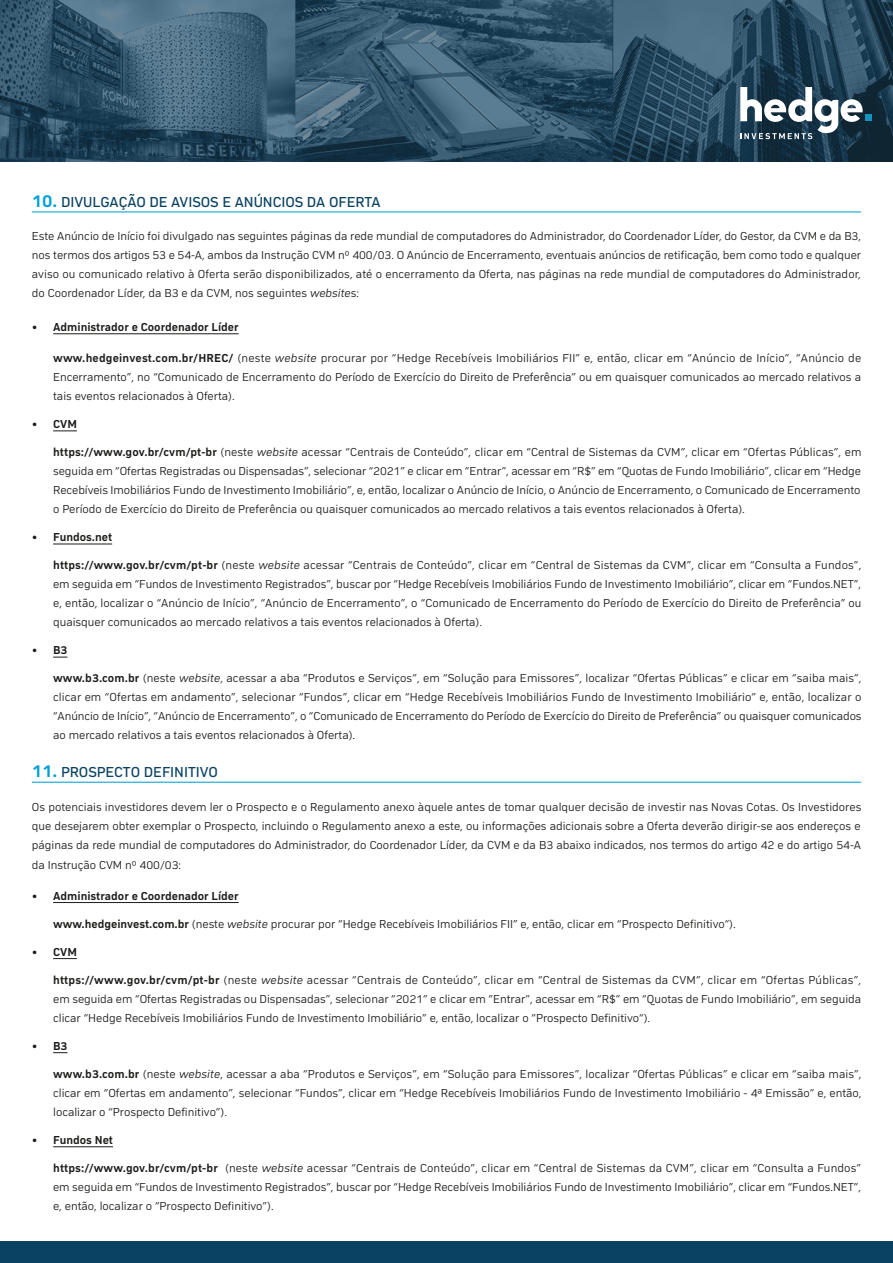
<style>
.page{position:relative;width:893px;height:1263px;background:#fff}
.page>*{position:absolute;margin:0;border:0;box-sizing:border-box;transform-origin:0 0}
.t1{font:15px "Compasse";color:#0a4263}
.t2{font:300 12px/19px "Compasse";color:#1d1d1b;text-align:justify}
.t3{font:700 12px "Compasse";color:#1d1d1b}
.s1{font-weight:700;font-size:18px;color:#00a0d7}
.s2{font-style:italic}
.s3{font-weight:700}
</style>
<div class="page">
<img style="left:0;top:0;width:893px;height:162px">
<div style="left:0;top:1242px;width:893px;height:21px;background:#0a4263"></div>
<div style="left:865px;top:114px;width:7px;height:7px;background:#1493be"></div>
<svg style="left:740px;top:87px;width:123px;height:52px"></svg>
<hr style="left:32px;top:211px;width:829px;height:1px;background:#00a0d7">
<hr style="left:53px;top:333px;width:186px;height:1px;background:#1d1d1b">
<svg style="left:53px;top:431px;width:24px;height:1px"></svg>
<hr style="left:53px;top:544px;width:59px;height:1px;background:#1d1d1b">
<svg style="left:53px;top:657px;width:14px;height:1px"></svg>
<hr style="left:32px;top:782px;width:829px;height:1px;background:#00a0d7">
<hr style="left:53px;top:902px;width:186px;height:1px;background:#1d1d1b">
<svg style="left:53px;top:958px;width:24px;height:1px"></svg>
<svg style="left:53px;top:1052px;width:14px;height:1px"></svg>
<hr style="left:53px;top:1146px;width:60px;height:1px;background:#1d1d1b">
<p class="t1" style="left:32px;top:193px;width:350px"><span class="s1">10.</span> DIVULGAÇÃO DE AVISOS E ANÚNCIOS DA OFERTA</p>
<p class="t2" style="left:32px;top:226px;width:831px">Este Anúncio de Início foi divulgado nas seguintes páginas da rede mundial de computadores do Administrador, do Coordenador Líder, do Gestor, da CVM e da B3, nos termos dos artigos 53 e 54-A, ambos da Instrução CVM nº 400/03. O Anúncio de Encerramento, eventuais anúncios de retificação, bem como todo e qualquer aviso ou comunicado relativo à Oferta serão disponibilizados, até o encerramento da Oferta, nas páginas na rede mundial de computadores do Administrador, do Coordenador Líder, da B3 e da CVM, nos seguintes <span class="s2">website</span>s:</p>
<p class="t3" style="left:32px;top:320px;width:208px">• Administrador e Coordenador Líder</p>
<p class="t2" style="left:53px;top:348px;width:809px"><span class="s3">www.hedgeinvest.com.br/HREC/</span> (neste <span class="s2">website</span> procurar por “Hedge Recebíveis Imobiliários FII” e, então, clicar em “Anúncio de Início”, “Anúncio de Encerramento”, no “Comunicado de Encerramento do Período de Exercício do Direito de Preferência” ou em quaisquer comunicados ao mercado relativos a tais eventos relacionados à Oferta).</p>
<p class="t3" style="left:32px;top:417px;width:47px">• CVM</p>
<p class="t2" style="left:53px;top:442px;width:810px"><span class="s3">https://www.gov.br/cvm/pt-br</span> (neste <span class="s2">website</span> acessar “Centrais de Conteúdo”, clicar em “Central de Sistemas da CVM”, clicar em “Ofertas Públicas”, em seguida em “Ofertas Registradas ou Dispensadas”, selecionar “2021” e clicar em “Entrar”, acessar em “R$” em “Quotas de Fundo Imobiliário”, clicar em “Hedge Recebíveis Imobiliários Fundo de Investimento Imobiliário”, e, então, localizar o Anúncio de Início, o Anúncio de Encerramento, o Comunicado de Encerramento o Período de Exercício do Direito de Preferência ou quaisquer comunicados ao mercado relativos a tais eventos relacionados à Oferta).</p>
<p class="t3" style="left:32px;top:530px;width:82px">• Fundos.net</p>
<p class="t2" style="left:53px;top:555px;width:810px"><span class="s3">https://www.gov.br/cvm/pt-br</span> (neste <span class="s2">website</span> acessar “Centrais de Conteúdo”, clicar em “Central de Sistemas da CVM”, clicar em “Consulta a Fundos”, em seguida em “Fundos de Investimento Registrados”, buscar por “Hedge Recebíveis Imobiliários Fundo de Investimento Imobiliário”, clicar em “Fundos.NET”, e, então, localizar o “Anúncio de Início”, “Anúncio de Encerramento”, o “Comunicado de Encerramento do Período de Exercício do Direito de Preferência” ou quaisquer comunicados ao mercado relativos a tais eventos relacionados à Oferta).</p>
<p class="t3" style="left:32px;top:643px;width:37px">• B3</p>
<p class="t2" style="left:53px;top:668px;width:810px"><span class="s3">www.b3.com.br</span> (neste <span class="s2">website</span>, acessar a aba “Produtos e Serviços”, em “Solução para Emissores”, localizar “Ofertas Públicas” e clicar em “saiba mais”, clicar em “Ofertas em andamento”, selecionar “Fundos”, clicar em “Hedge Recebíveis Imobiliários Fundo de Investimento Imobiliário” e, então, localizar o “Anúncio de Início”, “Anúncio de Encerramento”, o “Comunicado de Encerramento do Período de Exercício do Direito de Preferência” ou quaisquer comunicados ao mercado relativos a tais eventos relacionados à Oferta).</p>
<p class="t1" style="left:32px;top:764px;width:188px"><span class="s1">11.</span> PROSPECTO DEFINITIVO</p>
<p class="t2" style="left:32px;top:798px;width:831px">Os potenciais investidores devem ler o Prospecto e o Regulamento anexo àquele antes de tomar qualquer decisão de investir nas Novas Cotas. Os Investidores que desejarem obter exemplar o Prospecto, incluindo o Regulamento anexo a este, ou informações adicionais sobre a Oferta deverão dirigir-se aos endereços e páginas da rede mundial de computadores do Administrador, do Coordenador Líder, da CVM e da B3 abaixo indicados, nos termos do artigo 42 e do artigo 54-A da Instrução CVM nº 400/03:</p>
<p class="t3" style="left:32px;top:889px;width:208px">• Administrador e Coordenador Líder</p>
<p class="t2" style="left:53px;top:914px;width:684px"><span class="s3">www.hedgeinvest.com.br</span> (neste <span class="s2">website</span> procurar por “Hedge Recebíveis Imobiliários FII” e, então, clicar em “Prospecto Definitivo“).</p>
<p class="t3" style="left:32px;top:945px;width:47px">• CVM</p>
<p class="t2" style="left:53px;top:970px;width:809px"><span class="s3">https://www.gov.br/cvm/pt-br</span> (neste <span class="s2">website</span> acessar “Centrais de Conteúdo”, clicar em “Central de Sistemas da CVM”, clicar em “Ofertas Públicas”, em seguida em “Ofertas Registradas ou Dispensadas”, selecionar “2021” e clicar em “Entrar”, acessar em “R$” em “Quotas de Fundo Imobiliário”, em seguida clicar “Hedge Recebíveis Imobiliários Fundo de Investimento Imobiliário” e, então, localizar o “Prospecto Definitivo“).</p>
<p class="t3" style="left:32px;top:1039px;width:37px">• B3</p>
<p class="t2" style="left:53px;top:1064px;width:810px"><span class="s3">www.b3.com.br</span> (neste <span class="s2">website</span>, acessar a aba “Produtos e Serviços”, em “Solução para Emissores”, localizar “Ofertas Públicas” e clicar em “saiba mais”, clicar em “Ofertas em andamento”, selecionar “Fundos”, clicar em “Hedge Recebíveis Imobiliários Fundo de Investimento Imobiliário - 4ª Emissão” e, então, localizar o “Prospecto Definitivo”).</p>
<p class="t3" style="left:32px;top:1133px;width:83px">• Fundos Net</p>
<p class="t2" style="left:53px;top:1158px;width:809px"><span class="s3">https://www.gov.br/cvm/pt-br</span> (neste <span class="s2">website</span> acessar “Centrais de Conteúdo”, clicar em “Central de Sistemas da CVM”, clicar em “Consulta a Fundos” em seguida em “Fundos de Investimento Registrados”, buscar por “Hedge Recebíveis Imobiliários Fundo de Investimento Imobiliário”, clicar em “Fundos.NET”, e, então, localizar o “Prospecto Definitivo”).</p>
</div>
